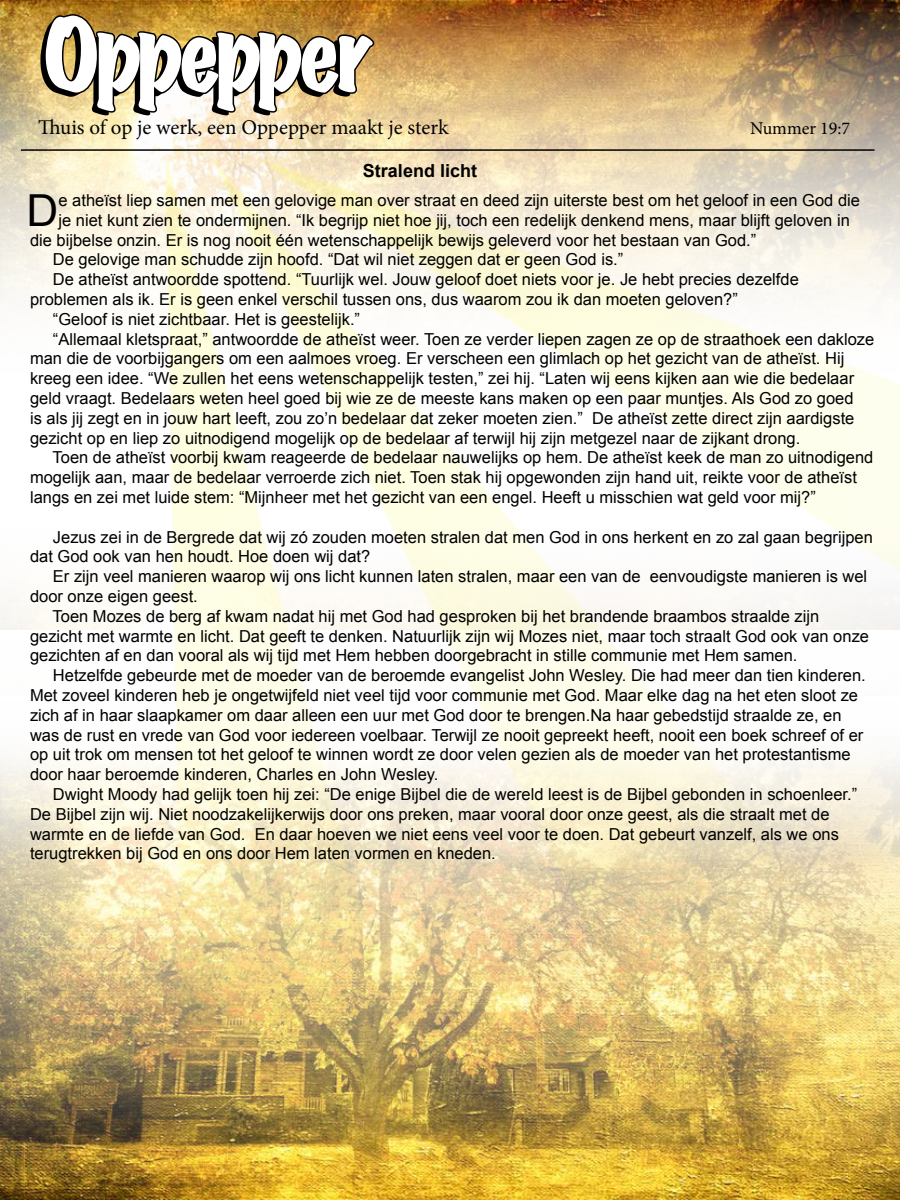
<style>
.page{position:relative;width:900px;height:1200px;background:#fff}
.page>*{position:absolute;margin:0;border:0;box-sizing:border-box;transform-origin:0 0}
.t1{font:expanded 90px "Marker Felt";letter-spacing:-.07em;color:#fff}
.t2{font:44.1px "Arial";color:#000}
.t3{font:21px "Minion Pro";color:#000}
.t4{font:700 18px "Arial";color:#000}
.t5{font:18px "Minion Pro";color:#000}
.t6{font:16.5px/19.8px "Arial";color:#000}
</style>
<div class="page">
<img style="left:0;top:605px;width:900px;height:595px">
<img style="left:0;top:0;width:900px;height:298px">
<hr style="left:21px;top:149px;width:853px;height:2px;background:#000">
<img style="left:43px;top:12px;width:332px;height:102px">
<svg style="left:0;top:630px;width:165px;height:236px"></svg>
<div style="left:0;top:696px;width:900px;height:82px;background:#fff"></div>
<img style="left:165px;top:153px;width:273px;height:1047px">
<img style="left:211px;top:157px;width:689px;height:982px">
<svg style="left:256px;top:158px;width:644px;height:590px"></svg>
<h1 class="t1" style="left:44px;top:-16px;width:331px">Oppepper</h1>
<p class="t3" style="left:38px;top:114px;width:412px">Thuis of op je werk, een Oppepper maakt je sterk</p>
<p class="t5" style="left:750px;top:116px;width:102px">Nummer 19:7</p>
<p class="t4" style="left:363px;top:159px;width:116px">Stralend licht</p>
<h2 class="t2" style="left:27px;top:181px;width:33px">D</h2>
<p class="t6" style="left:58px;top:190px;width:803px">e atheïst liep samen met een gelovige man over straat en deed zijn uiterste best om het geloof in een God die</p>
<p class="t6" style="left:58px;top:210px;width:793px">je niet kunt zien te ondermijnen. “Ik begrijp niet hoe jij, toch een redelijk denkend mens, maar blijft geloven in</p>
<p class="t6" style="left:30px;top:230px;width:728px">die bijbelse onzin. Er is nog nooit één wetenschappelijk bewijs geleverd voor het bestaan van God.”</p>
<p class="t6" style="left:53px;top:250px;width:572px">De gelovige man schudde zijn hoofd. “Dat wil niet zeggen dat er geen God is.”</p>
<p class="t6" style="left:53px;top:270px;width:747px">De atheïst antwoordde spottend. “Tuurlijk wel. Jouw geloof doet niets voor je. Je hebt precies dezelfde</p>
<p class="t6" style="left:30px;top:289px;width:709px">problemen als ik. Er is geen enkel verschil tussen ons, dus waarom zou ik dan moeten geloven?”</p>
<p class="t6" style="left:53px;top:309px;width:309px">“Geloof is niet zichtbaar. Het is geestelijk.”</p>
<p class="t6" style="left:53px;top:329px;width:823px">“Allemaal kletspraat,” antwoordde de atheïst weer. Toen ze verder liepen zagen ze op de straathoek een dakloze</p>
<p class="t6" style="left:30px;top:349px;width:816px">man die de voorbijgangers om een aalmoes vroeg. Er verscheen een glimlach op het gezicht van de atheïst. Hij</p>
<p class="t6" style="left:30px;top:369px;width:826px">kreeg een idee. “We zullen het eens wetenschappelijk testen,” zei hij. “Laten wij eens kijken aan wie die bedelaar</p>
<p class="t6" style="left:30px;top:388px;width:825px">geld vraagt. Bedelaars weten heel goed bij wie ze de meeste kans maken op een paar muntjes. Als God zo goed</p>
<p class="t6" style="left:30px;top:408px;width:826px">is als jij zegt en in jouw hart leeft, zou zo’n bedelaar dat zeker moeten zien.” De atheïst zette direct zijn aardigste</p>
<p class="t6" style="left:30px;top:428px;width:772px">gezicht op en liep zo uitnodigend mogelijk op de bedelaar af terwijl hij zijn metgezel naar de zijkant drong.</p>
<p class="t6" style="left:53px;top:448px;width:822px">Toen de atheïst voorbij kwam reageerde de bedelaar nauwelijks op hem. De atheïst keek de man zo uitnodigend</p>
<p class="t6" style="left:30px;top:468px;width:828px">mogelijk aan, maar de bedelaar verroerde zich niet. Toen stak hij opgewonden zijn hand uit, reikte voor de atheïst</p>
<p class="t6" style="left:30px;top:487px;width:787px">langs en zei met luide stem: “Mijnheer met het gezicht van een engel. Heeft u misschien wat geld voor mij?”</p>
<p class="t6" style="left:30px;top:527px;width:844px;text-indent:23px">Jezus zei in de Bergrede dat wij zó zouden moeten stralen dat men God in ons herkent en zo zal gaan begrijpen dat God ook van hen houdt. Hoe doen wij dat?</p>
<p class="t6" style="left:53px;top:567px;width:816px">Er zijn veel manieren waarop wij ons licht kunnen laten stralen, maar een van de eenvoudigste manieren is wel</p>
<p class="t6" style="left:30px;top:586px;width:169px">door onze eigen geest.</p>
<p class="t6" style="left:53px;top:606px;width:768px">Toen Mozes de berg af kwam nadat hij met God had gesproken bij het brandende braambos straalde zijn</p>
<p class="t6" style="left:30px;top:626px;width:841px">gezicht met warmte en licht. Dat geeft te denken. Natuurlijk zijn wij Mozes niet, maar toch straalt God ook van onze</p>
<p class="t6" style="left:30px;top:646px;width:769px">gezichten af en dan vooral als wij tijd met Hem hebben doorgebracht in stille communie met Hem samen.</p>
<p class="t6" style="left:53px;top:666px;width:814px">Hetzelfde gebeurde met de moeder van de beroemde evangelist John Wesley. Die had meer dan tien kinderen.</p>
<p class="t6" style="left:30px;top:685px;width:830px">Met zoveel kinderen heb je ongetwijfeld niet veel tijd voor communie met God. Maar elke dag na het eten sloot ze</p>
<p class="t6" style="left:30px;top:705px;width:813px">zich af in haar slaapkamer om daar alleen een uur met God door te brengen.Na haar gebedstijd straalde ze, en</p>
<p class="t6" style="left:30px;top:725px;width:835px">was de rust en vrede van God voor iedereen voelbaar. Terwijl ze nooit gepreekt heeft, nooit een boek schreef of er</p>
<p class="t6" style="left:30px;top:745px;width:822px">op uit trok om mensen tot het geloof te winnen wordt ze door velen gezien als de moeder van het protestantisme</p>
<p class="t6" style="left:30px;top:765px;width:410px">door haar beroemde kinderen, Charles en John Wesley.</p>
<p class="t6" style="left:53px;top:784px;width:806px">Dwight Moody had gelijk toen hij zei: “De enige Bijbel die de wereld leest is de Bijbel gebonden in schoenleer.”</p>
<p class="t6" style="left:30px;top:804px;width:801px">De Bijbel zijn wij. Niet noodzakelijkerwijs door ons preken, maar vooral door onze geest, als die straalt met de</p>
<p class="t6" style="left:30px;top:824px;width:810px">warmte en de liefde van God. En daar hoeven we niet eens veel voor te doen. Dat gebeurt vanzelf, als we ons</p>
<p class="t6" style="left:30px;top:844px;width:467px">terugtrekken bij God en ons door Hem laten vormen en kneden.</p>
</div>
